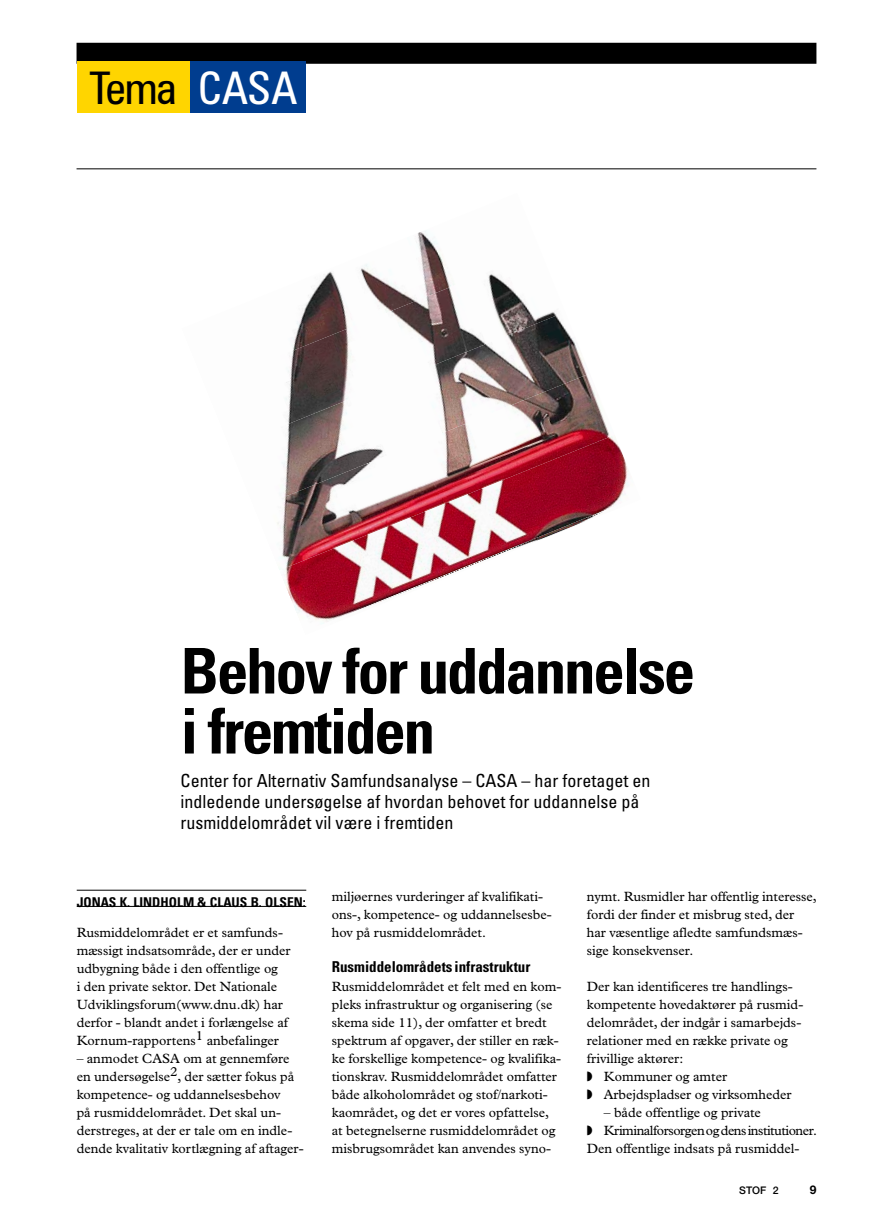
<style>
.page{position:relative;width:893px;height:1221px;background:#fff}
.page>*{position:absolute;margin:0;border:0;box-sizing:border-box;transform-origin:0 0}
.t1{font:700 condensed 63px/60px "Univers";letter-spacing:-.035em;color:#000}
.t2{font:condensed 45px "Zurich BT";letter-spacing:-.02em;color:#000}
.t3{font:condensed 18px/21px "Univers";color:#000}
.t4{font:700 condensed 15px "Univers";color:#000}
.t5{font:13.5px/18px "Plantin";color:#000}
.t6{font:700 condensed 13.5px "Univers";color:#000}
.t7{font:500 10.5px "Helvetica Neue";color:#000}
.s1{color:#fff}
</style>
<div class="page">
<div style="left:77px;top:43px;width:739px;height:21px;background:#000"></div>
<hr style="left:77px;top:168px;width:739px;height:1px;background:#000">
<hr style="left:77px;top:889px;width:229px;height:1px;background:#000">
<hr style="left:77px;top:906px;width:229px;height:1px;background:#000">
<img style="left:302px;top:251px;width:253px;height:61px">
<img style="left:288px;top:312px;width:299px;height:61px">
<img style="left:277px;top:373px;width:333px;height:152px">
<img style="left:279px;top:435px;width:350px;height:178px">
<img style="left:304px;top:496px;width:325px;height:128px">
<div style="left:190px;top:61px;width:116px;height:51px;background:#003d8f"></div>
<div style="left:77px;top:61px;width:113px;height:51px;background:#ffd500"></div>
<h2 class="t2" style="left:89px;top:61px;width:210px">Tema <span class="s1">CASA</span></h2>
<h1 class="t1" style="left:181px;top:640px;width:516px">Behov for uddannelse i fremtiden</h1>
<h3 class="t3" style="left:181px;top:769px;width:471px">Center for Alternativ Samfundsanalyse – CASA – har foretaget en indledende undersøgelse af hvordan behovet for uddannelse på rusmiddelområdet vil være i fremtiden</h3>
<p class="t6" style="left:77px;top:893px;width:231px">Jonas K. Lindholm &amp; Claus B. Olsen:</p>
<p class="t5" style="left:77px;top:922px;width:215px">Rusmiddelområdet er et samfunds&shy;mæssigt indsatsområde, der er under udbygning både i den offentlige og<br>i den private sektor. Det Nationale Udviklingsforum(www.dnu.dk) har derfor - blandt andet i forlængelse af Kornum-rapportens1 anbefalinger</p>
<p class="t5" style="left:77px;top:1048px;width:228px">– anmodet CASA om at gennemføre en undersøgelse2, der sætter fokus på kompetence- og uddannelsesbehov<br>på rusmiddelområdet. Det skal un&shy;derstreges, at der er tale om en indle&shy;dende kvalitativ kortlægning af aftager-</p>
<p class="t5" style="left:332px;top:886px;width:221px">miljøernes vurderinger af kvalifikati&shy;ons-, kompetence- og uddannelsesbe&shy;hov på rusmiddelområdet.</p>
<p class="t4" style="left:332px;top:956px;width:200px">Rusmiddelområdets infrastruktur</p>
<p class="t5" style="left:332px;top:976px;width:231px">Rusmiddelområdet et felt med en kom&shy;pleks infrastruktur og organisering (se skema side 11), der om-fatter et bredt spektrum af opgaver, der stiller en ræk&shy;ke forskellige kompe-tence- og kvalifika&shy;tionskrav. Rusmiddelområdet omfatter både alkoholområdet og stof/narkoti&shy;kaområdet, og det er vores opfattelse, at betegnelserne rusmiddelområdet og misbrugsområdet kan anvendes syno-</p>
<p class="t5" style="left:587px;top:886px;width:231px">nymt. Rusmidler har offentlig interesse, for-di der finder et misbrug sted, der har væsentlige afledte samfundsmæs&shy;sige konsekvenser.</p>
<p class="t5" style="left:587px;top:976px;width:218px">Der kan identificeres tre handlings&shy;kompetente hovedaktører på rusmid&shy;delområdet, der indgår i samarbejds&shy;relationer med en række private og frivillige aktører:<br>◗ Kommuner og amter<br>◗ Arbejdspladser og virksomheder</p>
<p class="t5" style="left:587px;top:1102px;width:232px;text-indent:17px">– både offentlige og private<br>◗ Kriminalforsorgen og dens institutioner.<br>Den offentlige indsats på rusmiddel-</p>
<p class="t7" style="left:739px;top:1183px;width:41px">Stof 2</p>
</div>
